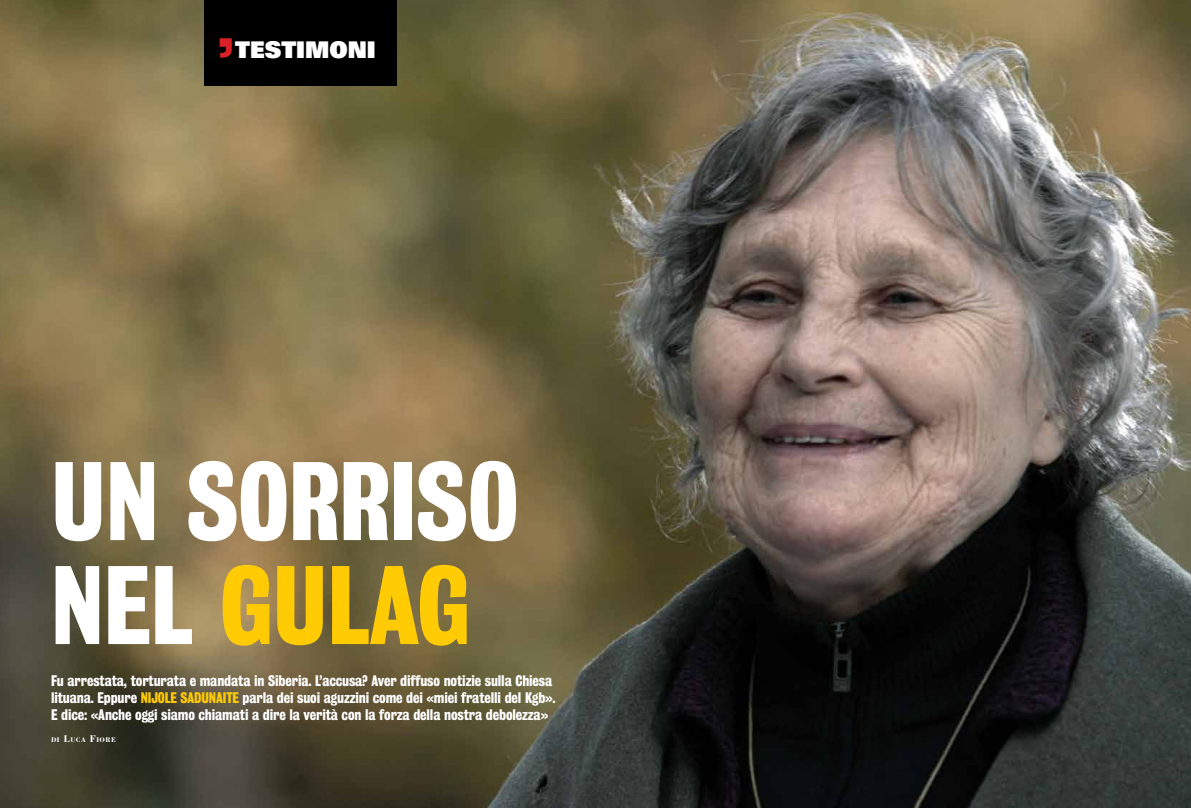
<style>
.page{position:relative;width:1191px;height:808px;background:#fff}
.page>*{position:absolute;margin:0;border:0;box-sizing:border-box;transform-origin:0 0}
.t1{font:101.5px/104px "Bureau Grot Three Seven";color:#fff}
.t2{font:900 23px "Univers";color:#fff}
.t3{font:14px/17px "Bureau Grot Three Seven";letter-spacing:-.01em;color:#fff}
.t4{font:700 7px "Bodoni";letter-spacing:.07em;color:#fff}
.s1{color:#ffcb05}
.s2{font-size:10px}
</style>
<div class="page">
<img style="left:0;top:0;width:1191px;height:808px">
<div style="left:204px;top:0;width:193px;height:85px;background:#000"></div>
<svg style="left:220px;top:38px;width:12px;height:20px"></svg>
<h2 class="t2" style="left:235px;top:34px;width:142px">TESTIMONI</h2>
<h1 class="t1" style="left:51px;top:450px;width:469px">UN SORRIS0<br>NEL <span class="s1">GULAG</span></h1>
<p class="t3" style="left:51px;top:672px;width:506px">Fu arrestata, torturata e mandata in Siberia. L’accusa? Aver diffuso notizie sulla Chiesa lituana. Eppure <span class="s1">NIJOLE SADUNAITE</span> parla dei suoi aguzzini come dei «miei fratelli del Kgb».<br>E dice: «Anche oggi siamo chiamati a dire la verità con la forza della nostra debolezza»</p>
<p class="t4" style="left:51px;top:735px;width:66px">DI <span class="s2">L</span>UCA <span class="s2">F</span>IORE</p>
</div>
